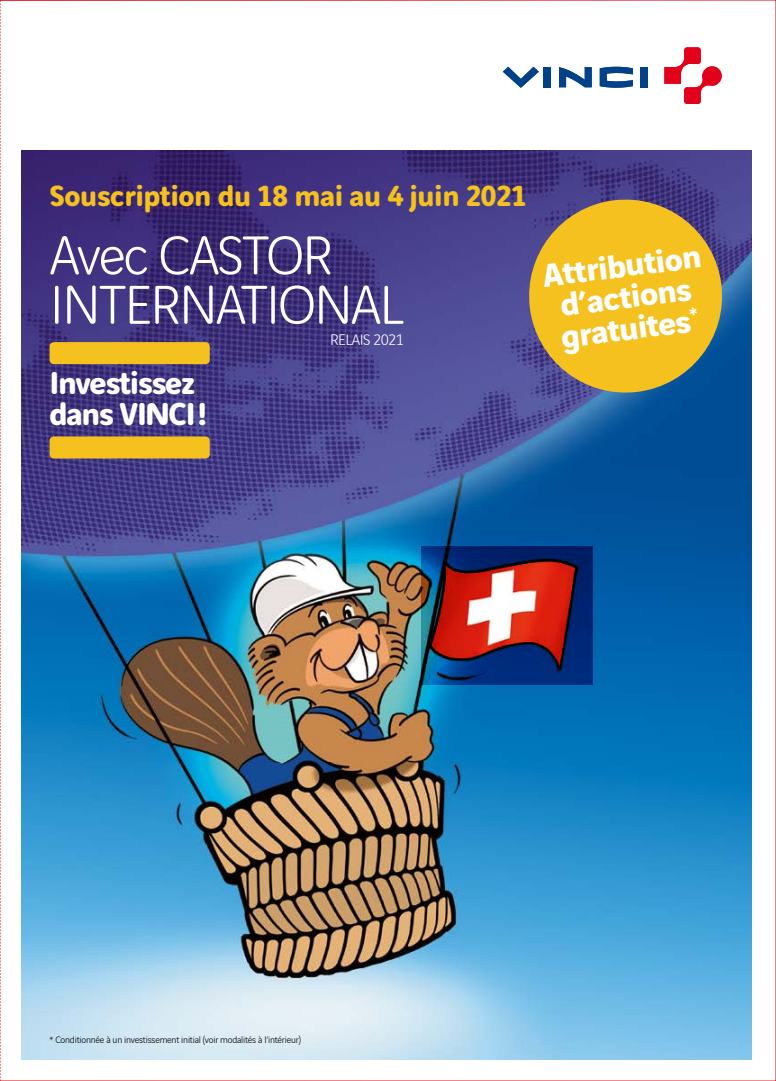
<style>
.page{position:relative;width:776px;height:1081px;background:#fff}
.page>*{position:absolute;margin:0;border:0;box-sizing:border-box;transform-origin:0 0}
.t1{font:300 58.5px/49.4px "Vinci Rounded";letter-spacing:-.035em;color:#fff}
.t2{font:700 34.5px/31.5px "Vinci Sans";color:#fff;text-align:center}
.t3{font:700 34px/31.4px "Vinci Rounded";letter-spacing:-.04em;color:#fff}
.t4{font:700 31.25px "Vinci Rounded";letter-spacing:-.015em;color:#f4c11f}
.t5{font:300 16.25px "Vinci Rounded";letter-spacing:-.03em;color:#fff}
.t6{font:300 10px "Vinci Sans";letter-spacing:-.02em;color:#000}
</style>
<div class="page">
<img style="left:1px;top:0;width:775px;height:1081px">
<svg style="left:0;top:0;width:1px;height:1081px"></svg>
<h3 class="t4" style="left:50px;top:173px;width:479px">Souscription du 18 mai au 4 juin 2021</h3>
<h1 class="t1" style="left:50px;top:226px;width:356px">Avec CASTOR<br>INTERNATIONAL</h1>
<h3 class="t3" style="left:50px;top:364px;width:159px">Investissez dans VINCI !</h3>
<h3 class="t5" style="left:330px;top:328px;width:75px">RELAIS 2021</h3>
<h2 class="t2" style="left:540px;top:256px;width:161px;rotate:-7deg">Attribution d’actions gratuites<sup>*</sup></h2>
<p class="t6" style="left:50px;top:1032px;width:253px">* Conditionnée à un investissement initial (voir modalités à l’intérieur)</p>
</div>
